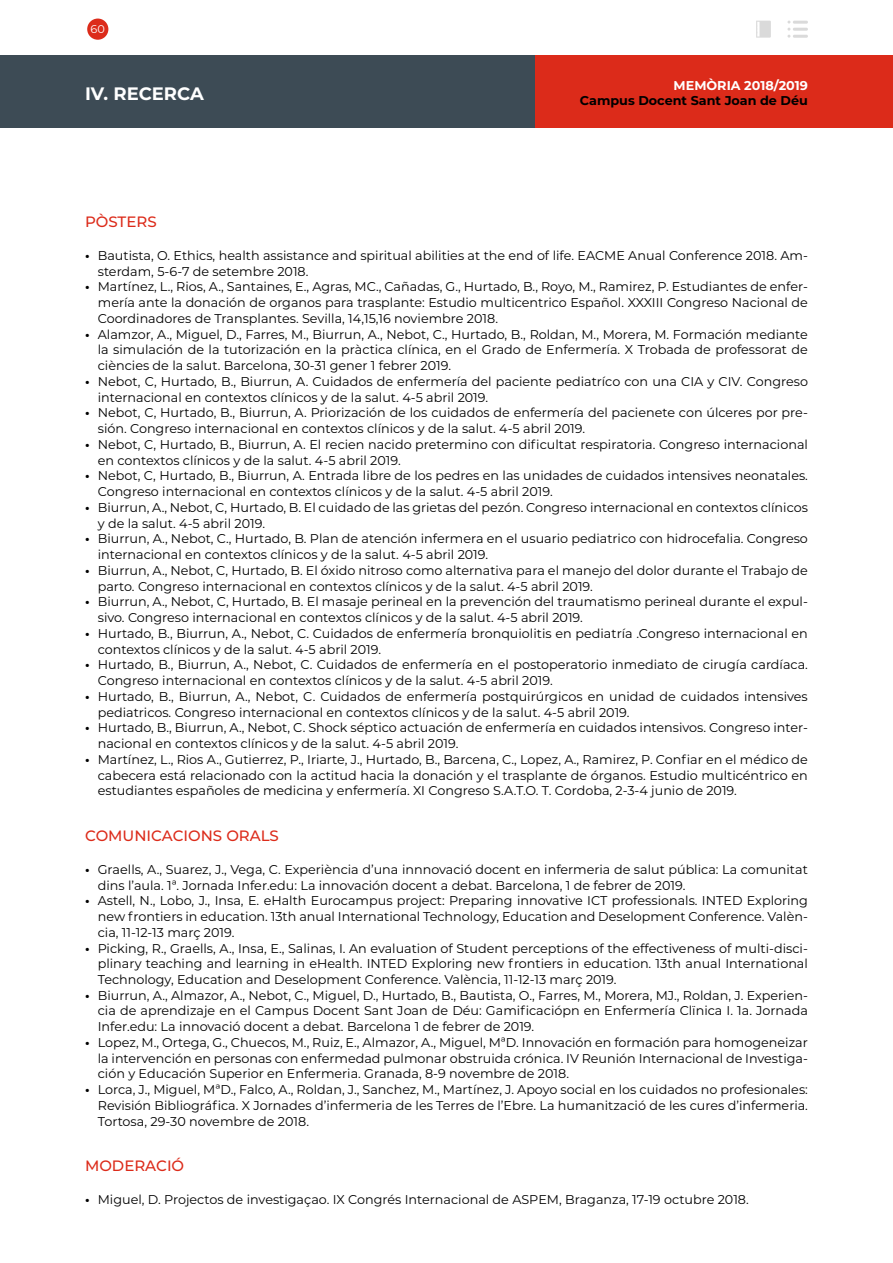
<style>
.page{position:relative;width:893px;height:1263px;background:#fff}
.page>*{position:absolute;margin:0;border:0;box-sizing:border-box;transform-origin:0 0}
.t1{font:700 18px "Montserrat";color:#fff}
.t2{font:500 15px "Montserrat";color:#dc2b1a}
.t3{font:12.75px/15.8px "Montserrat";color:#000}
.t4{font:700 12.75px "Montserrat";color:#000}
.t5{font:700 12.75px "Montserrat";color:#fff}
.t6{font:11.25px "Montserrat";color:#fff}
.s1{font-weight:700}
</style>
<div class="page">
<div style="left:0;top:55px;width:536px;height:73px;background:#3d4b55"></div>
<div style="left:536px;top:55px;width:357px;height:73px;background:#dc2b1a"></div>
<div style="left:87px;top:19px;width:21px;height:21px;background:#dc2b1a;border-radius:50%"></div>
<hr style="left:793px;top:21px;width:15px;height:3px;background:#dadada">
<svg style="left:787px;top:21px;width:3px;height:17px"></svg>
<hr style="left:793px;top:28px;width:15px;height:3px;background:#dadada">
<hr style="left:793px;top:35px;width:15px;height:3px;background:#dadada">
<svg style="left:756px;top:21px;width:15px;height:17px"></svg>
<p class="t6" style="left:91px;top:21px;width:16px">60</p>
<h1 class="t1" style="left:85px;top:81px;width:120px">IV. RECERCA</h1>
<p class="t5" style="left:674px;top:76px;width:136px">MEMÒRIA 2018/2019</p>
<p class="t4" style="left:580px;top:91px;width:230px">Campus Docent Sant Joan de Déu</p>
<p class="t2" style="left:85px;top:211px;width:73px">PÒSTERS</p>
<p class="t3" style="left:98px;top:247px;width:712px;text-indent:-13px"><span class="s1">•</span> Bautista, O. Ethics, health assistance and spiritual abilities at the end of life. EACME Anual Conference 2018. Am&shy;sterdam, 5-6-7 de setembre 2018.</p>
<p class="t3" style="left:98px;top:279px;width:712px;text-align:justify;text-indent:-13px"><span class="s1">•</span> Martínez, L., Rios, A., Santaines, E., Agras, MC., Cañadas, G., Hurtado, B., Royo, M., Ramirez, P. Estudiantes de enfer&shy;mería ante la donación de organos para trasplante: Estudio multicentrico Español. XXXIII Congreso Nacional de Coordinadores de Transplantes. Sevilla, 14,15,16 noviembre 2018.</p>
<p class="t3" style="left:98px;top:326px;width:712px;text-align:justify;text-indent:-13px"><span class="s1">•</span> Alamzor, A., Miguel, D., Farres, M., Biurrun, A., Nebot, C., Hurtado, B., Roldan, M., Morera, M. Formación mediante la simulación de la tutorización en la pràctica clínica, en el Grado de Enfermería. X Trobada de professorat de ciències de la salut. Barcelona, 30-31 gener 1 febrer 2019.</p>
<p class="t3" style="left:98px;top:373px;width:712px;text-indent:-13px"><span class="s1">•</span> Nebot, C, Hurtado, B., Biurrun, A. Cuidados de enfermería del paciente pediatríco con una CIA y CIV. Congreso internacional en contextos clínicos y de la salut. 4-5 abril 2019.</p>
<p class="t3" style="left:98px;top:404px;width:712px;text-indent:-13px"><span class="s1">•</span> Nebot, C, Hurtado, B., Biurrun, A. Priorización de los cuidados de enfermería del pacienete con úlceres por pre&shy;sión. Congreso internacional en contextos clínicos y de la salut. 4-5 abril 2019.</p>
<p class="t3" style="left:98px;top:436px;width:712px;text-indent:-13px"><span class="s1">•</span> Nebot, C, Hurtado, B., Biurrun, A. El recien nacido pretermino con dificultat respiratoria. Congreso internacional en contextos clínicos y de la salut. 4-5 abril 2019.</p>
<p class="t3" style="left:98px;top:467px;width:712px;text-indent:-13px"><span class="s1">•</span> Nebot, C, Hurtado, B., Biurrun, A. Entrada libre de los pedres en las unidades de cuidados intensives neonatales.<br>Congreso internacional en contextos clínicos y de la salut. 4-5 abril 2019.</p>
<p class="t3" style="left:98px;top:499px;width:712px;text-indent:-13px"><span class="s1">•</span> Biurrun, A., Nebot, C, Hurtado, B. El cuidado de las grietas del pezón. Congreso internacional en contextos clínicos y de la salut. 4-5 abril 2019.</p>
<p class="t3" style="left:98px;top:530px;width:712px;text-indent:-13px"><span class="s1">•</span> Biurrun, A., Nebot, C., Hurtado, B. Plan de atención infermera en el usuario pediatrico con hidrocefalia. Congreso internacional en contextos clínicos y de la salut. 4-5 abril 2019.</p>
<p class="t3" style="left:98px;top:562px;width:712px;text-indent:-13px"><span class="s1">•</span> Biurrun, A., Nebot, C, Hurtado, B. El óxido nitroso como alternativa para el manejo del dolor durante el Trabajo de parto. Congreso internacional en contextos clínicos y de la salut. 4-5 abril 2019.</p>
<p class="t3" style="left:98px;top:593px;width:712px;text-indent:-13px"><span class="s1">•</span> Biurrun, A., Nebot, C, Hurtado, B. El masaje perineal en la prevención del traumatismo perineal durante el expul&shy;sivo. Congreso internacional en contextos clínicos y de la salut. 4-5 abril 2019.</p>
<p class="t3" style="left:98px;top:625px;width:712px;text-indent:-13px"><span class="s1">•</span> Hurtado, B., Biurrun, A., Nebot, C. Cuidados de enfermería bronquiolitis en pediatría .Congreso internacional en contextos clínicos y de la salut. 4-5 abril 2019.</p>
<p class="t3" style="left:98px;top:656px;width:712px;text-indent:-13px"><span class="s1">•</span> Hurtado, B., Biurrun, A., Nebot, C. Cuidados de enfermería en el postoperatorio inmediato de cirugía cardíaca.<br>Congreso internacional en contextos clínicos y de la salut. 4-5 abril 2019.</p>
<p class="t3" style="left:98px;top:688px;width:712px;text-indent:-13px"><span class="s1">•</span> Hurtado, B., Biurrun, A., Nebot, C. Cuidados de enfermería postquirúrgicos en unidad de cuidados intensives pediatricos. Congreso internacional en contextos clínicos y de la salut. 4-5 abril 2019.</p>
<p class="t3" style="left:98px;top:719px;width:712px;text-indent:-13px"><span class="s1">•</span> Hurtado, B., Biurrun, A., Nebot, C. Shock séptico actuación de enfermería en cuidados intensivos. Congreso inter&shy;nacional en contextos clínicos y de la salut. 4-5 abril 2019.</p>
<p class="t3" style="left:98px;top:751px;width:712px;text-align:justify;text-indent:-13px"><span class="s1">•</span> Martínez, L., Rios A., Gutierrez, P., Iriarte, J., Hurtado, B., Barcena, C., Lopez, A., Ramirez, P. Confiar en el médico de cabecera está relacionado con la actitud hacia la donación y el trasplante de órganos. Estudio multicéntrico en estudiantes españoles de medicina y enfermería. XI Congreso S.A.T.O. T. Cordoba, 2-3-4 junio de 2019.</p>
<p class="t2" style="left:85px;top:825px;width:195px">COMUNICACIONS ORALS</p>
<p class="t3" style="left:98px;top:861px;width:712px;text-indent:-13px"><span class="s1">•</span> Graells, A., Suarez, J., Vega, C. Experiència d’una innnovació docent en infermeria de salut pública: La comunitat dins l’aula. 1ª. Jornada Infer.edu: La innovación docent a debat. Barcelona, 1 de febrer de 2019.</p>
<p class="t3" style="left:98px;top:892px;width:712px;text-align:justify;text-indent:-13px"><span class="s1">•</span> Astell, N., Lobo, J., Insa, E. eHalth Eurocampus project: Preparing innovative ICT professionals. INTED Exploring new frontiers in education. 13th anual International Technology, Education and Deselopment Conference. Valèn&shy;cia, 11-12-13 març 2019.</p>
<p class="t3" style="left:98px;top:940px;width:712px;text-align:justify;text-indent:-13px"><span class="s1">•</span> Picking, R., Graells, A., Insa, E., Salinas, I. An evaluation of Student perceptions of the effectiveness of multi-disci&shy;plinary teaching and learning in eHealth. INTED Exploring new frontiers in education. 13th anual International Technology, Education and Deselopment Conference. València, 11-12-13 març 2019.</p>
<p class="t3" style="left:98px;top:987px;width:712px;text-align:justify;text-indent:-13px"><span class="s1">•</span> Biurrun, A., Almazor, A., Nebot, C., Miguel, D., Hurtado, B., Bautista, O., Farres, M., Morera, MJ., Roldan, J. Experien&shy;cia de aprendizaje en el Campus Docent Sant Joan de Déu: Gamificaciópn en Enfermería Clïnica I. 1a. Jornada Infer.edu: La innovació docent a debat. Barcelona 1 de febrer de 2019.</p>
<p class="t3" style="left:98px;top:1034px;width:712px;text-align:justify;text-indent:-13px"><span class="s1">•</span> Lopez, M., Ortega, G., Chuecos, M., Ruiz, E., Almazor, A., Miguel, MªD. Innovación en formación para homogeneizar la intervención en personas con enfermedad pulmonar obstruida crónica. IV Reunión Internacional de Investiga&shy;ción y Educación Superior en Enfermeria. Granada, 8-9 novembre de 2018.</p>
<p class="t3" style="left:98px;top:1081px;width:712px;text-align:justify;text-indent:-13px"><span class="s1">•</span> Lorca, J., Miguel, MªD., Falco, A., Roldan, J., Sanchez, M., Martínez, J. Apoyo social en los cuidados no profesionales:<br>Revisión Bibliográfica. X Jornades d’infermeria de les Terres de l’Ebre. La humanització de les cures d’infermeria.<br>Tortosa, 29-30 novembre de 2018.</p>
<p class="t2" style="left:85px;top:1155px;width:101px">MODERACIÓ</p>
<p class="t3" style="left:85px;top:1191px;width:665px"><span class="s1">•</span> Miguel, D. Projectos de investigaçao. IX Congrés Internacional de ASPEM, Braganza, 17-19 octubre 2018.</p>
</div>
